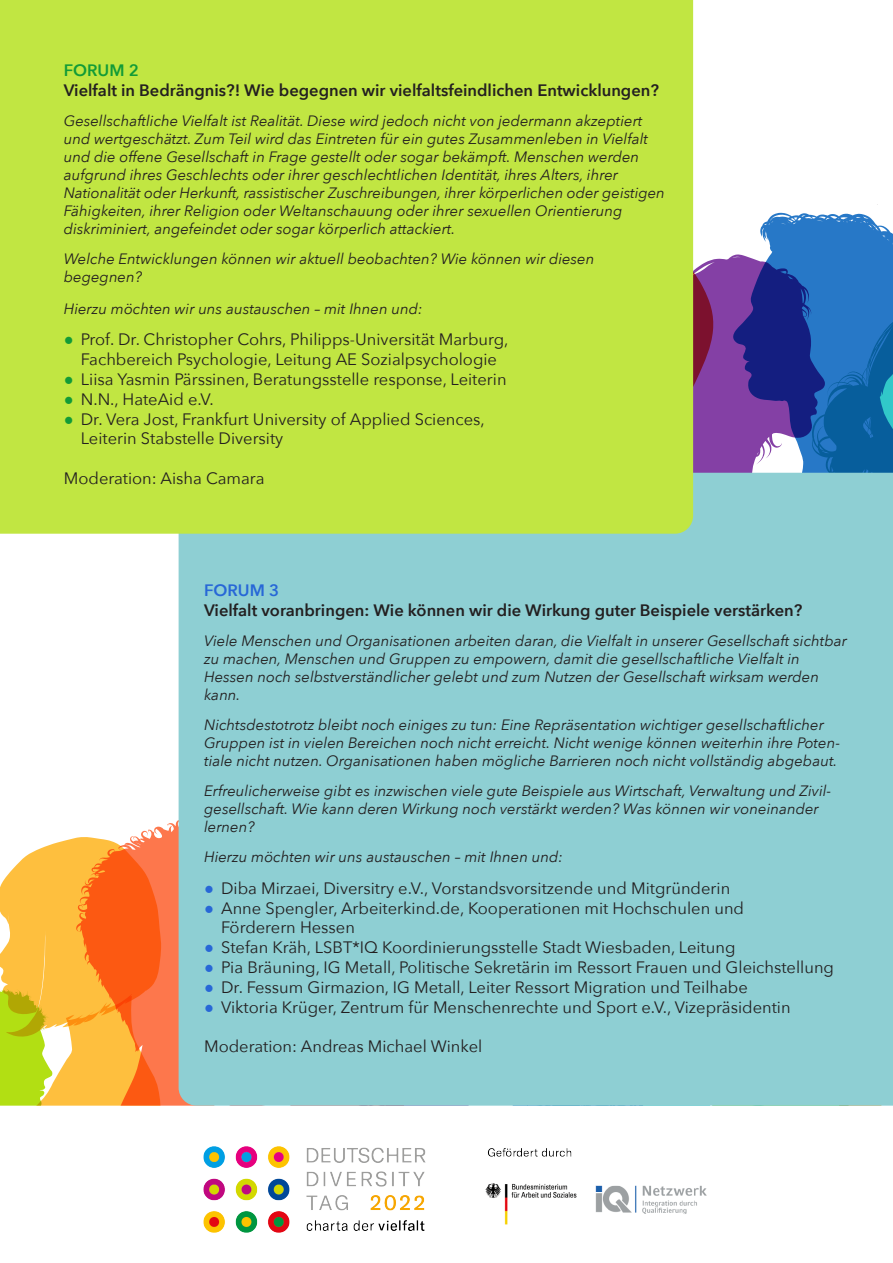
<style>
.page{position:relative;width:893px;height:1263px;background:#fff}
.page>*{position:absolute;margin:0;border:0;box-sizing:border-box;transform-origin:0 0}
.t1{font:16.5px/19.8px "Avenir Next";color:#231f20}
.t2{font:600 16.5px "Avenir Next";color:#231f20}
.t3{font:600 16.5px "Avenir Next";color:#2767d7}
.t4{font:600 16.5px "Avenir Next";color:#129b37}
.t5{font:italic 15px/18px "Avenir Next";color:#231f20}
.s1{font-family:"Helvetica";color:#129b37}
.s2{font-family:"Helvetica";color:#2767d7}
</style>
<div class="page">
<svg style="left:131px;top:816px;width:48px;height:290px;background:#fb8a66"></svg>
<svg style="left:0;top:837px;width:161px;height:269px;background:#f5a73d"></svg>
<svg style="left:749px;top:213px;width:144px;height:260px;background:#4563b1"></svg>
<svg style="left:693px;top:242px;width:56px;height:231px;background:#89499d"></svg>
<svg style="left:811px;top:298px;width:82px;height:175px;background:#186cb1"></svg>
<div style="left:179px;top:473px;width:714px;height:633px;background:#8ecfd3"></div>
<div style="left:0;top:0;width:693px;height:534px;background:#c1e642"></div>
<img style="left:203px;top:1146px;width:223px;height:87px">
<img style="left:485px;top:1148px;width:222px;height:77px">
<p class="t4" style="left:64px;top:56px;width:76px">FORUM 2</p>
<p class="t2" style="left:64px;top:76px;width:597px">Vielfalt in Bedrängnis?! Wie begegnen wir vielfaltsfeindlichen Entwicklungen?</p>
<p class="t5" style="left:64px;top:111px;width:603px">Gesellschaftliche Vielfalt ist Realität. Diese wird jedoch nicht von jedermann akzeptiert und wertgeschätzt. Zum Teil wird das Eintreten für ein gutes Zusammenleben in Vielfalt und die offene Gesellschaft in Frage gestellt oder sogar bekämpft. Menschen werden aufgrund ihres Geschlechts oder ihrer geschlechtlichen Identität, ihres Alters, ihrer Nationalität oder Herkunft, rassistischer Zuschreibungen, ihrer körperlichen oder geistigen Fähigkeiten, ihrer Religion oder Weltanschauung oder ihrer sexuellen Orientierung diskriminiert, angefeindet oder sogar körperlich attackiert.</p>
<p class="t5" style="left:64px;top:249px;width:532px">Welche Entwicklungen können wir aktuell beobachten? Wie können wir diesen begegnen?</p>
<p class="t5" style="left:64px;top:299px;width:360px">Hierzu möchten wir uns austauschen – mit Ihnen und:</p>
<p class="t1" style="left:64px;top:329px;width:446px;text-align:center"><span class="s1">●</span> Prof. Dr. Christopher Cohrs, Philipps-Universität Marburg,<br>Fachbereich Psychologie, Leitung AE Sozialpsychologie</p>
<p class="t1" style="left:64px;top:369px;width:444px"><span class="s1">●</span> Liisa Yasmin Pärssinen, Beratungsstelle response, Leiterin</p>
<p class="t1" style="left:64px;top:388px;width:152px"><span class="s1">●</span> N.N., HateAid e.V.</p>
<p class="t1" style="left:81px;top:408px;width:405px;text-indent:-17px"><span class="s1">●</span> Dr. Vera Jost, Frankfurt University of Applied Sciences,<br>Leiterin Stabstelle Diversity</p>
<p class="t1" style="left:64px;top:468px;width:202px">Moderation: Aisha Camara</p>
<p class="t3" style="left:204px;top:576px;width:76px">FORUM 3</p>
<p class="t2" style="left:204px;top:596px;width:600px">Vielfalt voranbringen: Wie können wir die Wirkung guter Beispiele verstärken?</p>
<p class="t5" style="left:204px;top:631px;width:644px">Viele Menschen und Organisationen arbeiten daran, die Vielfalt in unserer Gesellschaft sichtbar zu machen, Menschen und Gruppen zu empowern, damit die gesellschaftliche Vielfalt in Hessen noch selbstverständlicher gelebt und zum Nutzen der Gesellschaft wirksam werden kann.</p>
<p class="t5" style="left:204px;top:715px;width:636px">Nichtsdestotrotz bleibt noch einiges zu tun: Eine Repräsentation wichtiger gesellschaftlicher<br>Gruppen ist in vielen Bereichen noch nicht erreicht. Nicht wenige können weiterhin ihre Poten&shy;tiale nicht nutzen. Organisationen haben mögliche Barrieren noch nicht vollständig abgebaut.</p>
<p class="t5" style="left:204px;top:781px;width:627px">Erfreulicherweise gibt es inzwischen viele gute Beispiele aus Wirtschaft, Verwaltung und Zivil&shy;gesellschaft. Wie kann deren Wirkung noch verstärkt werden? Was können wir voneinander lernen?</p>
<p class="t5" style="left:204px;top:847px;width:360px">Hierzu möchten wir uns austauschen – mit Ihnen und:</p>
<p class="t1" style="left:204px;top:877px;width:528px"><span class="s2">●</span> Diba Mirzaei, Diversitry e.V., Vorstandsvorsitzende und Mitgründerin</p>
<p class="t1" style="left:221px;top:897px;width:524px;text-indent:-17px"><span class="s2">●</span> Anne Spengler, Arbeiterkind.de, Kooperationen mit Hochschulen und<br>Förderern Hessen</p>
<p class="t1" style="left:204px;top:937px;width:533px"><span class="s2">●</span> Stefan Kräh, LSBT*IQ Koordinierungsstelle Stadt Wiesbaden, Leitung</p>
<p class="t1" style="left:204px;top:957px;width:631px"><span class="s2">●</span> Pia Bräuning, IG Metall, Politische Sekretärin im Ressort Frauen und Gleichstellung</p>
<p class="t1" style="left:204px;top:976px;width:545px"><span class="s2">●</span> Dr. Fessum Girmazion, IG Metall, Leiter Ressort Migration und Teilhabe</p>
<p class="t1" style="left:204px;top:996px;width:588px"><span class="s2">●</span> Viktoria Krüger, Zentrum für Menschenrechte und Sport e.V., Vizepräsidentin</p>
<p class="t1" style="left:204px;top:1036px;width:280px">Moderation: Andreas Michael Winkel</p>
</div>
